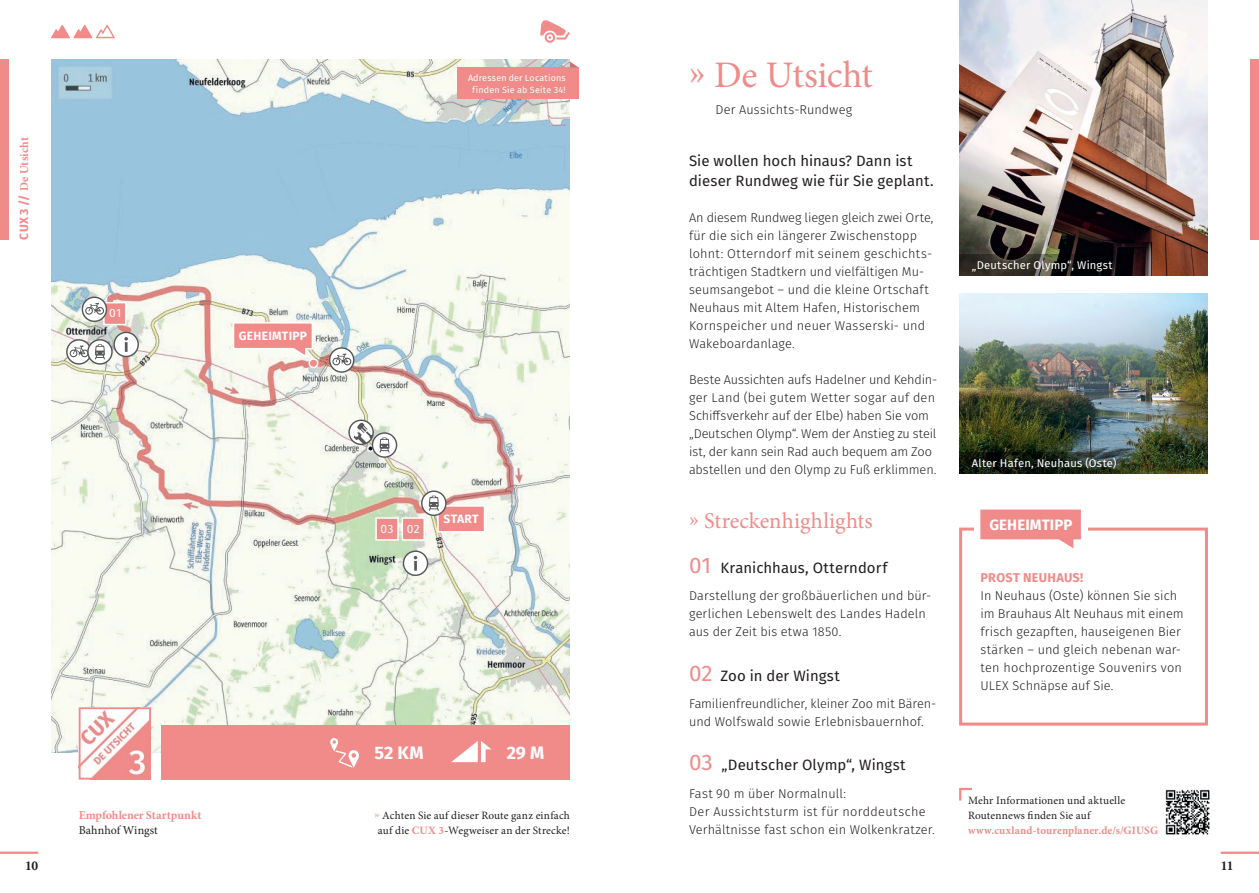
<style>
.page{position:relative;width:1259px;height:893px;background:#fff}
.page>*{position:absolute;margin:0;border:0;box-sizing:border-box;transform-origin:0 0}
.t1{font:37.5px "Minion Pro";letter-spacing:-.015em;color:#f08b89}
.t2{font:22.5px "Minion Pro";color:#f08b89}
.t3{font:22.5px "Fira Sans";color:#f08b89}
.t4{font:700 18px "Fira Sans";color:#fff}
.t5{font:15px/19.8px "Fira Sans";letter-spacing:.005em;color:#231f20}
.t6{font:700 15px "Fira Sans";letter-spacing:.005em;color:#fff}
.t7{font:700 13.5px "Minion Pro";color:#231f20}
.t8{font:300 12.75px/18px "Fira Sans";letter-spacing:.01em;color:#231f20}
.t9{font:700 12.75px "Fira Sans";letter-spacing:.02em;color:#f08b89}
.t10{font:700 12px "Minion Pro";letter-spacing:.005em;color:#f08b89}
.t11{font:700 12px "Fira Sans";letter-spacing:.025em;color:#fff}
.t12{font:12px "Minion Pro";color:#231f20}
.t13{font:12px "Fira Sans";color:#fff}
.t14{font:11.25px/15px "Minion Pro";letter-spacing:.01em;color:#231f20}
.t15{font:11.25px "Fira Sans";letter-spacing:.02em;color:#fff}
.t16{font:700 11.25px "Minion Pro";letter-spacing:.015em;color:#f08b89}
.t17{font:9px/12px "Fira Sans";letter-spacing:.02em;color:#fff;text-align:center}
.s1{font-family:"Fira Sans"}
.s2{color:#f08b89}
.s3{font-weight:700;color:#f08b89}
</style>
<div class="page">
<img style="left:51px;top:60px;width:519px;height:693px">
<div style="left:162px;top:726px;width:408px;height:54px;background:#f08b89"></div>
<div style="left:0;top:60px;width:9px;height:180px;background:#f08b89"></div>
<div style="left:1250px;top:60px;width:9px;height:180px;background:#f08b89"></div>
<img style="left:82px;top:710px;width:66px;height:67px">
<div style="left:79px;top:707px;width:72px;height:73px;border:2px solid #f08b89"></div>
<img style="left:959px;top:0;width:249px;height:276px">
<img style="left:959px;top:294px;width:249px;height:180px">
<svg style="left:959px;top:452px;width:180px;height:22px;background:#1d271b"></svg>
<svg style="left:959px;top:254px;width:180px;height:22px;background:#24201d"></svg>
<svg style="left:51px;top:25px;width:64px;height:13px"></svg>
<div style="left:457px;top:67px;width:121px;height:32px;background:#f08b89"></div>
<svg style="left:570px;top:62px;width:8px;height:5px"></svg>
<div style="left:959px;top:528px;width:249px;height:198px;border:3px solid #f08b89"></div>
<div style="left:974px;top:510px;width:113px;height:29px;background:#fff"></div>
<svg style="left:980px;top:510px;width:101px;height:38px"></svg>
<svg style="left:540px;top:20px;width:30px;height:23px"></svg>
<svg style="left:403px;top:550px;width:25px;height:26px"></svg>
<svg style="left:348px;top:420px;width:49px;height:38px"></svg>
<svg style="left:959px;top:787px;width:13px;height:14px"></svg>
<div style="left:309px;top:359px;width:9px;height:8px;background:#f08b89;border-radius:50%"></div>
<div style="left:308px;top:358px;width:10px;height:10px;border:2px solid #fff;border-radius:50%"></div>
<svg style="left:232px;top:321px;width:82px;height:38px"></svg>
<div style="left:401px;top:517px;width:24px;height:24px;background:#f08b89;border:2px solid #fff"></div>
<div style="left:103px;top:302px;width:23px;height:23px;background:#f08b89;border:2px solid #fff"></div>
<div style="left:375px;top:517px;width:24px;height:24px;background:#f08b89;border:2px solid #fff"></div>
<svg style="left:82px;top:297px;width:25px;height:25px"></svg>
<svg style="left:329px;top:347px;width:25px;height:26px"></svg>
<hr style="left:0;top:852px;width:38px;height:2px;background:#f08b89">
<hr style="left:1220px;top:852px;width:39px;height:2px;background:#f08b89">
<img style="left:1165px;top:789px;width:45px;height:46px">
<svg style="left:66px;top:332px;width:73px;height:33px"></svg>
<svg style="left:421px;top:490px;width:65px;height:43px"></svg>
<svg style="left:330px;top:738px;width:29px;height:30px"></svg>
<svg style="left:451px;top:741px;width:40px;height:21px"></svg>
<p class="t10" style="left:16px;top:240px;width:104px;rotate:-90deg"><span class="s1">CUX 3 //</span> De Utsicht</p>
<p class="t13" style="left:109px;top:304px;width:14px">01</p>
<p class="t17" style="left:468px;top:71px;width:99px">Adressen der Locations finden Sie ab Seite 34!</p>
<p class="t11" style="left:239px;top:325px;width:70px">GEHEIMTIPP</p>
<p class="t13" style="left:380px;top:519px;width:14px">03</p>
<p class="t13" style="left:407px;top:519px;width:14px">02</p>
<p class="t11" style="left:444px;top:509px;width:37px">START</p>
<p class="t10" style="left:79px;top:806px;width:124px">Empfohlener Startpunkt</p>
<p class="t12" style="left:79px;top:822px;width:81px">Bahnhof Wingst</p>
<h3 class="t4" style="left:374px;top:737px;width:51px">52 KM</h3>
<h3 class="t4" style="left:507px;top:737px;width:39px">29 M</h3>
<p class="t14" style="left:375px;top:807px;width:197px"><span class="s2">»</span> Achten Sie auf dieser Route ganz einfach auf die <span class="s3">CUX 3</span>-Wegweiser an der Strecke!</p>
<h1 class="t1" style="left:689px;top:50px;width:185px">» De Utsicht</h1>
<p class="t8" style="left:715px;top:100px;width:138px">Der Aussichts-Rundweg</p>
<p class="t5" style="left:689px;top:150px;width:246px">Sie wollen hoch hinaus? Dann ist dieser Rundweg wie für Sie geplant.</p>
<p class="t8" style="left:689px;top:208px;width:246px">An diesem Rundweg liegen gleich zwei Orte, für die sich ein längerer Zwischenstopp lohnt: Otterndorf mit seinem geschichts&shy;trächtigen Stadtkern und vielfältigen Mu&shy;seumsangebot – und die kleine Ortschaft Neuhaus mit Altem Hafen, Historischem Kornspeicher und neuer Wasserski- und Wakeboardanlage.</p>
<p class="t8" style="left:689px;top:370px;width:250px">Beste Aussichten aufs Hadelner und Kehdin&shy;ger Land (bei gutem Wetter sogar auf den Schiffsverkehr auf der Elbe) haben Sie vom „Deutschen Olymp“. Wem der Anstieg zu steil ist, der kann sein Rad auch bequem am Zoo abstellen und den Olymp zu Fuß erklimmen.</p>
<h2 class="t2" style="left:689px;top:505px;width:185px">» Streckenhighlights</h2>
<p class="t5" style="left:720px;top:557px;width:168px">Kranichhaus, Otterndorf</p>
<h2 class="t3" style="left:689px;top:548px;width:24px">01</h2>
<p class="t8" style="left:689px;top:586px;width:244px">Darstellung der großbäuerlichen und bür&shy;gerlichen Lebenswelt des Landes Hadeln aus der Zeit bis etwa 1850.</p>
<h2 class="t3" style="left:689px;top:656px;width:25px">02</h2>
<p class="t5" style="left:720px;top:665px;width:121px">Zoo in der Wingst</p>
<p class="t8" style="left:689px;top:694px;width:249px">Familienfreundlicher, kleiner Zoo mit Bären&shy;und Wolfswald sowie Erlebnisbauernhof.</p>
<h2 class="t3" style="left:689px;top:746px;width:25px">03</h2>
<p class="t5" style="left:721px;top:755px;width:186px">„Deutscher Olymp“, Wingst</p>
<p class="t8" style="left:689px;top:784px;width:247px">Fast 90 m über Normalnull:<br>Der Aussichtsturm ist für norddeutsche<br>Verhältnisse fast schon ein Wolkenkratzer.</p>
<p class="t15" style="left:972px;top:257px;width:142px">„Deutscher Olymp“, Wingst</p>
<p class="t15" style="left:972px;top:455px;width:146px">Alter Hafen, Neuhaus (Oste)</p>
<p class="t6" style="left:989px;top:512px;width:84px">GEHEIMTIPP</p>
<p class="t9" style="left:980px;top:566px;width:104px">PROST NEUHAUS!</p>
<p class="t8" style="left:980px;top:586px;width:205px">In Neuhaus (Oste) können Sie sich im Brauhaus Alt Neuhaus mit einem frisch gezapften, hauseigenen Bier stärken – und gleich nebenan war&shy;ten hochprozentige Souvenirs von<br>ULEX Schnäpse auf Sie.</p>
<p class="t14" style="left:968px;top:792px;width:159px">Mehr Informationen und aktuelle<br>Routennews finden Sie auf</p>
<p class="t16" style="left:968px;top:822px;width:191px">www.cuxland-tourenplaner.de/s/GIUSG</p>
<p class="t7" style="left:25px;top:856px;width:15px">10</p>
<p class="t7" style="left:1220px;top:856px;width:14px">11</p>
</div>
